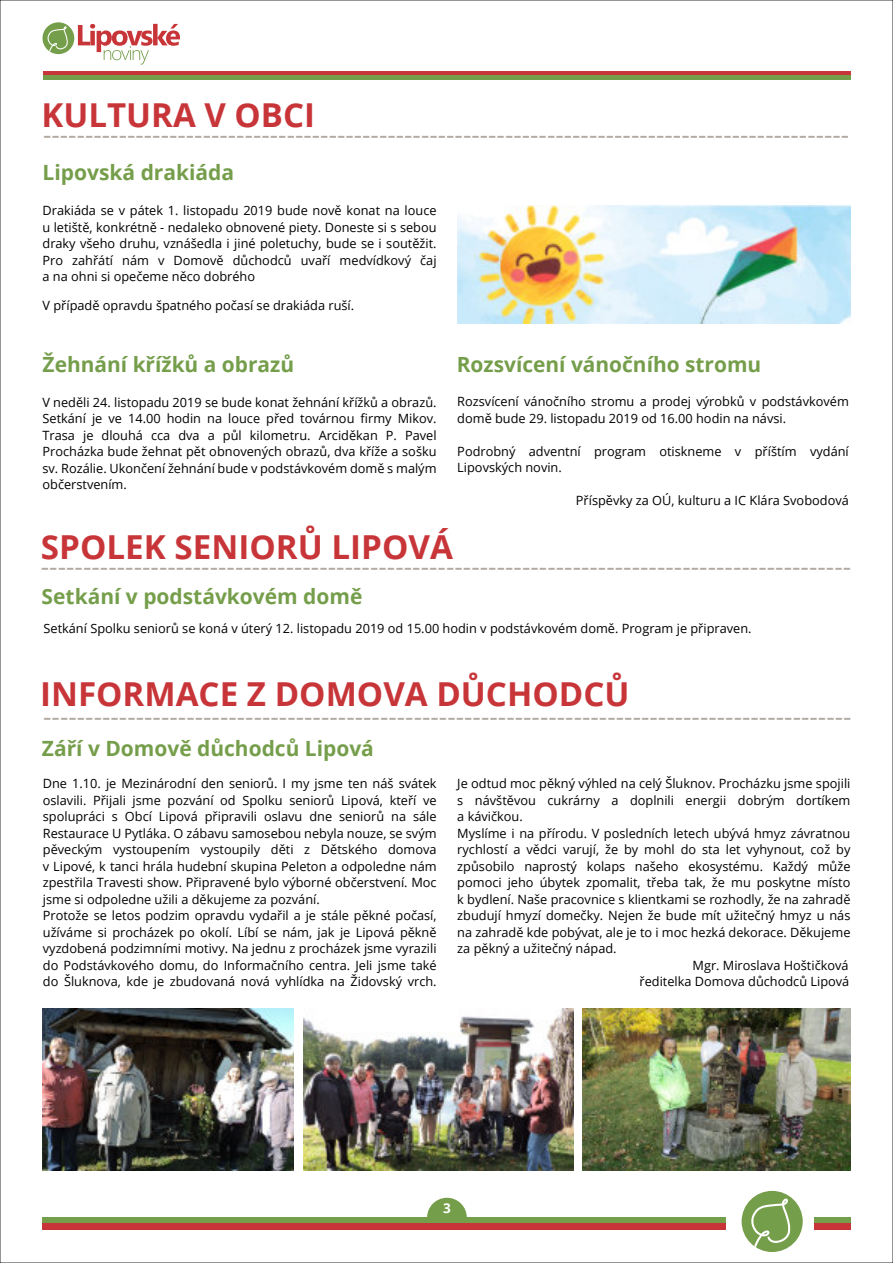
<style>
.page{position:relative;width:893px;height:1263px;background:#fff}
.page>*{position:absolute;margin:0;border:0;box-sizing:border-box;transform-origin:0 0}
.t1{font:700 33px "Open Sans";color:#c83539}
.t2{font:26.1px "Open Sans";color:#b1a9a2}
.t3{font:25.95px "Open Sans";color:#b1a9a2}
.t4{font:700 21px "Open Sans";color:#759e4b}
.t5{font:700 13.5px "Open Sans";color:#fff}
.t6{font:12.75px/16.5px "Open Sans";color:#000}
.s1{font-family:"Lucida Grande"}
</style>
<div class="page">
<hr style="left:43px;top:71px;width:807px;height:4px;background:#c83539">
<hr style="left:43px;top:75px;width:807px;height:4px;background:#759e4b">
<svg style="left:427px;top:1198px;width:40px;height:19px"></svg>
<div style="left:43px;top:1217px;width:683px;height:6px;background:#759e4b"></div>
<div style="left:43px;top:1223px;width:683px;height:7px;background:#c83539"></div>
<div style="left:742px;top:1191px;width:61px;height:61px;background:#759e4b;border-radius:50%"></div>
<svg style="left:751px;top:1198px;width:40px;height:49px"></svg>
<div style="left:814px;top:1217px;width:36px;height:6px;background:#759e4b"></div>
<div style="left:814px;top:1223px;width:36px;height:7px;background:#c83539"></div>
<svg style="left:78px;top:24px;width:102px;height:41px"></svg>
<div style="left:43px;top:22px;width:31px;height:32px;background:#759e4b;border-radius:50%"></div>
<svg style="left:47px;top:26px;width:21px;height:26px"></svg>
<img style="left:457px;top:206px;width:393px;height:117px">
<img style="left:582px;top:1008px;width:268px;height:163px">
<img style="left:303px;top:1008px;width:271px;height:163px">
<img style="left:43px;top:1008px;width:251px;height:163px">
<h1 class="t1" style="left:41px;top:102px;width:275px">KULTURA V OBCI</h1>
<h3 class="t3" style="left:43px;top:124px;width:808px">------------------------------------------------------------------------------------------------</h3>
<h3 class="t4" style="left:43px;top:164px;width:193px">Lipovská drakiáda</h3>
<p class="t6" style="left:43px;top:204px;width:396px;text-align:justify">Drakiáda se v pátek 1. listopadu 2019 bude nově konat na louce u letiště, konkrétně - nedaleko obnovené piety. Doneste si s sebou draky všeho druhu, vznášedla i jiné poletuchy, bude se i soutěžit.<br>Pro zahřátí nám v Domově důchodců uvaří medvídkový čaj a na ohni si opečeme něco dobrého</p>
<p class="t6" style="left:43px;top:298px;width:313px">V případě opravdu špatného počasí se drakiáda ruší.</p>
<h3 class="t4" style="left:43px;top:356px;width:253px">Žehnání křížků a obrazů</h3>
<h3 class="t4" style="left:457px;top:356px;width:306px">Rozsvícení vánočního stromu</h3>
<p class="t6" style="left:43px;top:395px;width:396px;text-align:justify">V neděli 24. listopadu 2019 se bude konat žehnání křížků a obrazů.<br>Setkání je ve 14.00 hodin na louce před továrnou firmy Mikov.<br>Trasa je dlouhá cca dva a půl kilometru. Arciděkan P. Pavel Procházka bude žehnat pět obnovených obrazů, dva kříže a sošku sv. Rozálie. Ukončení žehnání bude v podstávkovém domě s malým občerstvením.</p>
<p class="t6" style="left:457px;top:395px;width:393px">Rozsvícení vánočního stromu a prodej výrobků v podstávkovém domě bude 29. listopadu 2019 od 16.00 hodin na návsi.</p>
<p class="t6" style="left:457px;top:444px;width:393px">Podrobný adventní program otiskneme v příštím vydání<br>Lipovských novin.</p>
<p class="t6" style="left:576px;top:494px;width:274px">Příspe<span class="s1">̌</span>vky za OÚ, kulturu a IC Klára Svobodová</p>
<h1 class="t1" style="left:41px;top:534px;width:414px">SPOLEK SENIORŮ LIPOVÁ</h1>
<h3 class="t4" style="left:42px;top:588px;width:322px">Setkání v podstávkovém domě</h3>
<h2 class="t2" style="left:41px;top:556px;width:812px">------------------------------------------------------------------------------------------------</h2>
<p class="t6" style="left:44px;top:622px;width:710px">Setkání Spolku seniorů se koná v úterý 12. listopadu 2019 od 15.00 hodin v podstávkovém domě. Program je připraven.</p>
<h1 class="t1" style="left:40px;top:681px;width:591px">INFORMACE Z DOMOVA DŮCHODCŮ</h1>
<h2 class="t2" style="left:43px;top:706px;width:810px">------------------------------------------------------------------------------------------------</h2>
<h3 class="t4" style="left:42px;top:739px;width:334px">Září v Domově důchodců Lipová</h3>
<p class="t6" style="left:43px;top:777px;width:395px">Dne 1.10. je Mezinárodní den seniorů. I my jsme ten náš svátek oslavili. Přijali jsme pozvání od Spolku seniorů Lipová, kteří ve spolupráci s Obcí Lipová připravili oslavu dne seniorů na sále Restaurace U Pytláka. O zábavu samosebou nebyla nouze, se svým pěveckým vystoupením vystoupily děti z Dětského domova v Lipové, k tanci hrála hudební skupina Peleton a odpoledne nám zpestřila Travesti show. Připravené bylo výborné občerstvení. Moc jsme si odpoledne užili a děkujeme za pozvání.<br>Protože se letos podzim opravdu vydařil a je stále pěkné počasí, užíváme si procházek po okolí. Líbí se nám, jak je Lipová pěkně vyzdobená podzimními motivy. Na jednu z procházek jsme vyrazili do Podstávkového domu, do Informačního centra. Jeli jsme také do Šluknova, kde je zbudovaná nová vyhlídka na Židovský vrch.</p>
<p class="t6" style="left:457px;top:777px;width:395px">Je odtud moc pěkný výhled na celý Šluknov. Procházku jsme spojili</p>
<p class="t6" style="left:457px;top:793px;width:395px">s návštěvou cukrárny a doplnili energii dobrým dortíkem</p>
<p class="t6" style="left:457px;top:810px;width:67px">a kávičkou.</p>
<p class="t6" style="left:457px;top:826px;width:395px">Myslíme i na přírodu. V posledních letech ubývá hmyz závratnou</p>
<p class="t6" style="left:457px;top:843px;width:395px">rychlostí a vědci varují, že by mohl do sta let vyhynout, což by</p>
<p class="t6" style="left:457px;top:859px;width:395px">způsobilo naprostý kolaps našeho ekosystému. Každý může</p>
<p class="t6" style="left:457px;top:876px;width:395px">pomoci jeho úbytek zpomalit, třeba tak, že mu poskytne místo</p>
<p class="t6" style="left:457px;top:892px;width:395px">k bydlení. Naše pracovnice s klientkami se rozhodly, že na zahradě</p>
<p class="t6" style="left:457px;top:909px;width:395px">zbudují hmyzí domečky. Nejen že bude mít užitečný hmyz u nás</p>
<p class="t6" style="left:457px;top:925px;width:395px">na zahradě kde pobývat, ale je to i moc hezká dekorace. Děkujeme</p>
<p class="t6" style="left:457px;top:942px;width:161px">za pěkný a užitečný nápad.</p>
<p class="t6" style="left:692px;top:958px;width:158px">Mgr. Miroslava Hoštičková</p>
<p class="t6" style="left:639px;top:975px;width:211px">ředitelka Domova důchodců Lipová</p>
<p class="t5" style="left:443px;top:1202px;width:9px">3</p>
</div>
